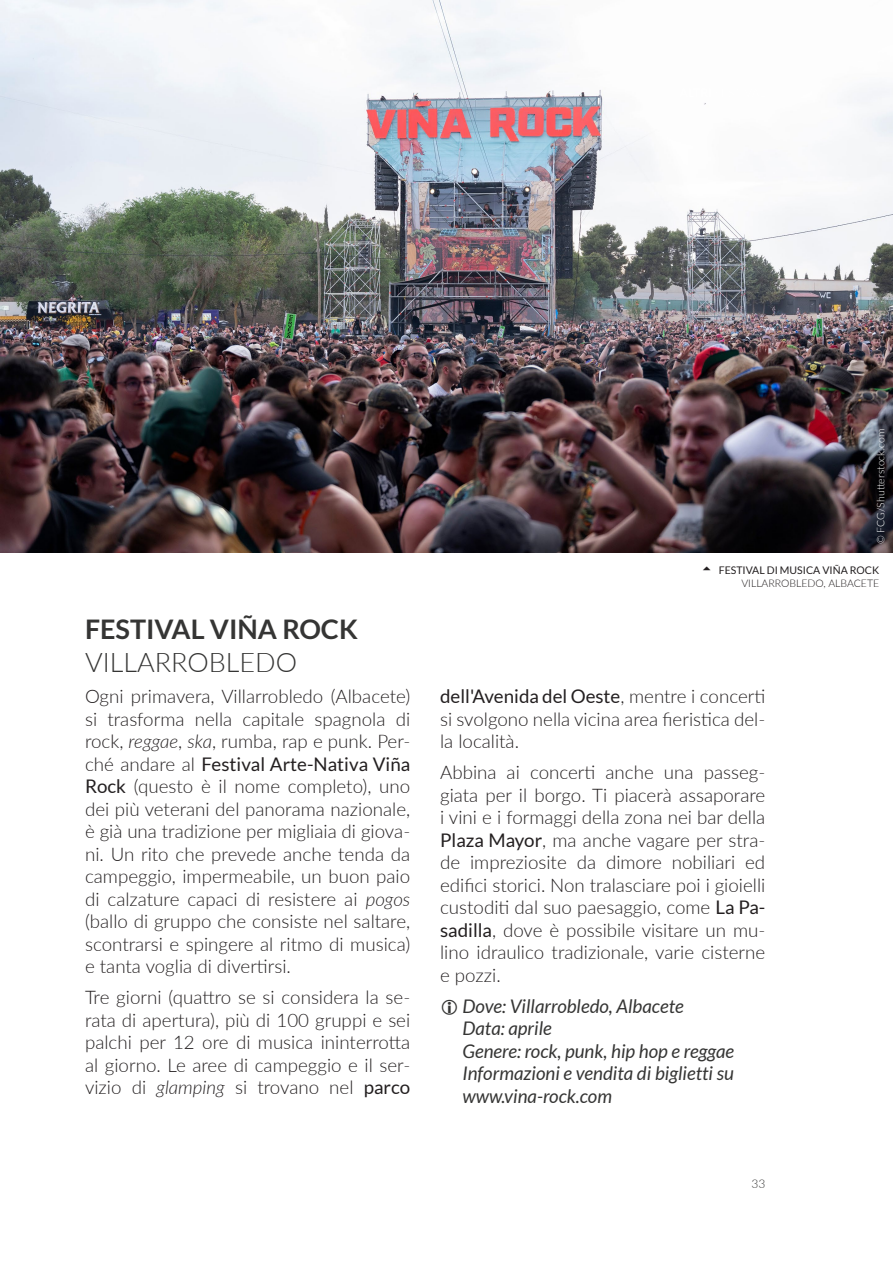
<style>
.page{position:relative;width:893px;height:1263px;background:#fff}
.page>*{position:absolute;margin:0;border:0;box-sizing:border-box;transform-origin:0 0}
.t1{font:700 27px/33px "Lato";color:#353534}
.Body{font:300 18.75px/22.5px "Lato";color:#231f20;text-align:justify}
.t2{font:italic 18.75px/22.5px "Lato";color:#353534}
.t3{font:300 12px "Lato";color:#353534}
.t4{font:10.5px "Lato";color:#231f20}
.SUBPIE_ARRIBA{font:300 10.5px "Lato";color:#231f20}
.PIE_ARRIBA{font:300 10.5px "Lato";color:#fff}
.s1{font-weight:300}
.s2{font-style:italic}
.s3{font-weight:400}
</style>
<div class="page">
<img style="left:1px;top:0;width:892px;height:553px">
<img style="left:0;top:0;width:1px;height:553px">
<h2 class="t1" style="left:85px;top:612px;width:274px">FESTIVAL VIÑA ROCK<br><span class="s1">VILLARROBLEDO</span></h2>
<p class="Body" style="left:85px;top:684px;width:327px">Ogni primavera, Villarrobledo (Albacete) si trasforma nella capitale spagnola di rock, <span class="s2">reggae</span>, <span class="s2">ska</span>, rumba, rap e punk. Per&shy;ché andare al <span class="s3">Festival Arte-Nativa Viña Rock</span> (questo è il nome completo), uno dei più veterani del panorama nazionale, è già una tradizione per migliaia di giova&shy;ni. Un rito che prevede anche tenda da campeggio, impermeabile, un buon paio di calzature capaci di resistere ai <span class="s2">pogos </span>(ballo di gruppo che consiste nel saltare, scontrarsi e spingere al ritmo di musica) e tanta voglia di divertirsi.</p>
<p class="Body" style="left:85px;top:985px;width:327px">Tre giorni (quattro se si considera la se&shy;rata di apertura), più di 100 gruppi e sei palchi per 12 ore di musica ininterrotta al giorno. Le aree di campeggio e il ser&shy;vizio di <span class="s2">glamping</span> si trovano nel <span class="s3">parco</span></p>
<p class="PIE_ARRIBA" style="left:873px;top:544px;width:117px;rotate:-90deg">© FCG/Shutterstock.com</p>
<p class="t4" style="left:719px;top:564px;width:162px">FESTIVAL DI MUSICA VIÑA ROCK</p>
<p class="SUBPIE_ARRIBA" style="left:741px;top:575px;width:139px">VILLARROBLEDO, ALBACETE</p>
<p class="Body" style="left:440px;top:684px;width:327px"><span class="s3">dell'Avenida del Oeste</span>, mentre i concerti si svolgono nella vicina area fieristica del&shy;la località.</p>
<p class="Body" style="left:440px;top:760px;width:327px">Abbina ai concerti anche una passeg&shy;giata per il borgo. Ti piacerà assaporare i vini e i formaggi della zona nei bar della <span class="s3">Plaza Mayor</span>, ma anche vagare per stra&shy;de impreziosite da dimore nobiliari ed edifici storici. Non tralasciare poi i gioielli custoditi dal suo paesaggio, come <span class="s3">La Pa&shy;sadilla</span>, dove è possibile visitare un mu&shy;lino idraulico tradizionale, varie cisterne e pozzi.</p>
<p class="t2" style="left:462px;top:995px;width:273px">Dove: Villarrobledo, Albacete<br>Data: aprile<br>Genere: rock, punk, hip hop e reggae<br>Informazioni e vendita di biglietti su www.vina-rock.com</p>
<p class="t3" style="left:751px;top:1175px;width:15px">33</p>
</div>
